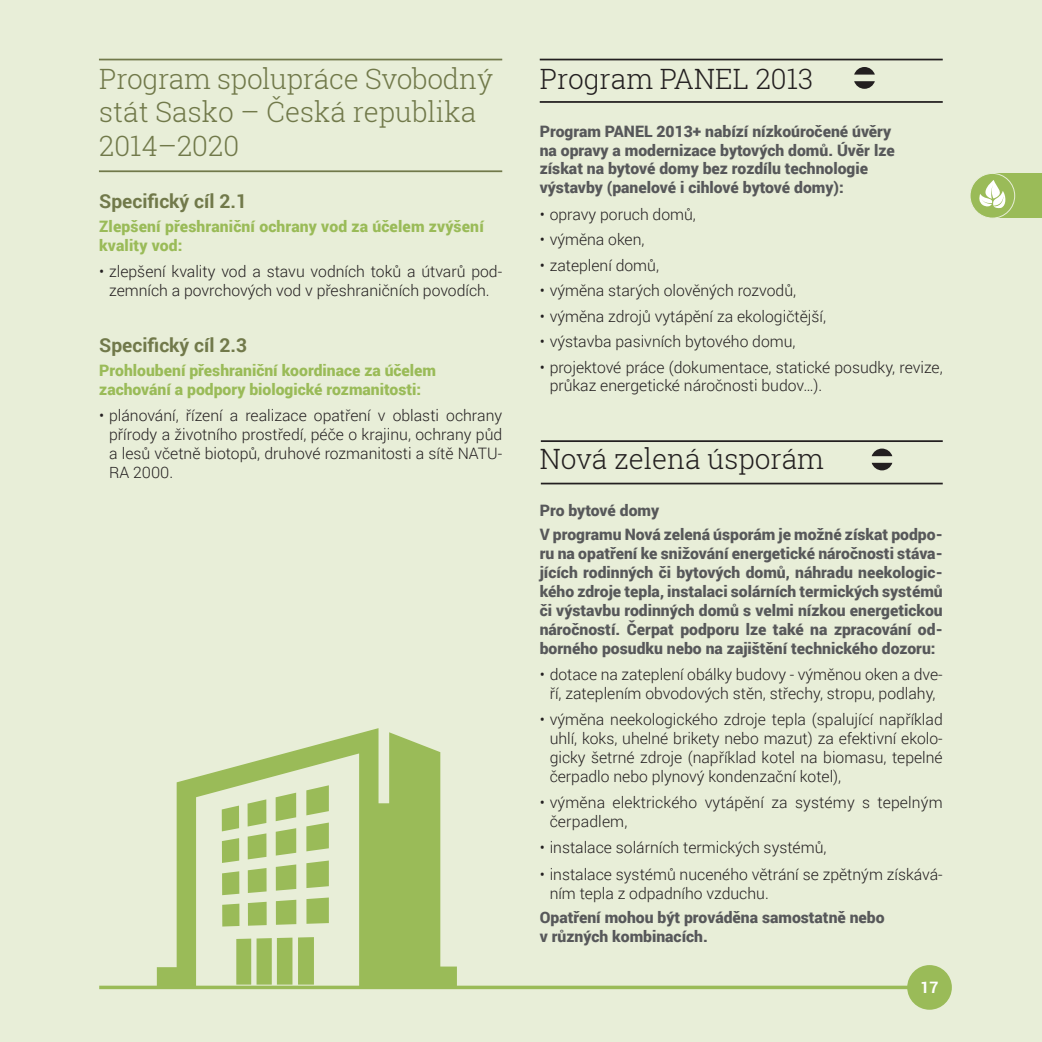
<style>
.page{position:relative;width:1042px;height:1042px;background:#e8eed8}
.page>*{position:absolute;margin:0;border:0;box-sizing:border-box;transform-origin:0 0}
.t1{font:300 28px/33.6px "Roboto Slab";letter-spacing:-.005em;color:#71794a}
.t2{font:300 28px "Roboto Slab";color:#231f20}
.t3{font:700 19.25px "Roboto";color:#71794a}
.t4{font:300 15.75px/18.9px "Roboto";color:#231f20}
.t5{font:900 15.75px/18.9px "Roboto";color:#57585a}
.t6{font:900 15.75px/18.9px "Roboto";color:#9abb58}
.t7{font:700 15.75px "Roboto";color:#fff}
</style>
<div class="page">
<div style="left:907px;top:965px;width:45px;height:44px;background:#9abb58;border-radius:50%"></div>
<svg style="left:99px;top:985px;width:809px;height:4px;background:#a3c066"></svg>
<div style="left:992px;top:173px;width:50px;height:45px;background:#9abb58"></div>
<div style="left:970px;top:173px;width:44px;height:45px;background:#9abb58;border-radius:50%"></div>
<div style="left:969px;top:173px;width:46px;height:45px;border:1px solid #e8eed8;border-radius:50%"></div>
<svg style="left:979px;top:180px;width:27px;height:28px"></svg>
<hr style="left:99px;top:59px;width:403px;height:1px;background:#71794a">
<hr style="left:99px;top:170px;width:403px;height:2px;background:#71794a">
<svg style="left:854px;top:67px;width:21px;height:22px"></svg>
<svg style="left:871px;top:448px;width:21px;height:22px"></svg>
<hr style="left:540px;top:59px;width:403px;height:1px;background:#231f20">
<hr style="left:541px;top:440px;width:402px;height:2px;background:#231f20">
<hr style="left:540px;top:101px;width:403px;height:2px;background:#231f20">
<hr style="left:541px;top:483px;width:402px;height:1px;background:#231f20">
<svg style="left:157px;top:728px;width:300px;height:258px"></svg>
<h1 class="t1" style="left:99px;top:61px;width:395px">Program spolupráce Svobodný stát Sasko – Česká republika<br>2014–2020</h1>
<p class="t3" style="left:99px;top:188px;width:149px">Specifický cíl 2.1</p>
<p class="t6" style="left:99px;top:216px;width:386px">Zlepšení přeshraniční ochrany vod za účelem zvýšení kvality vod:</p>
<p class="t4" style="left:99px;top:262px;width:404px;text-align:center">• zlepšení kvality vod a stavu vodních toků a útvarů pod&shy;zemních a povrchových vod v přeshraničních povodích.</p>
<p class="t3" style="left:99px;top:332px;width:149px">Specifický cíl 2.3</p>
<p class="t6" style="left:99px;top:360px;width:338px">Prohloubení přeshraniční koordinace za účelem zachování a podpory biologické rozmanitosti:</p>
<p class="t4" style="left:109px;top:406px;width:395px;text-align:justify;text-indent:-10px">• plánování, řízení a realizace opatření v oblasti ochrany přírody a životního prostředí, péče o krajinu, ochrany půd a lesů včetně biotopů, druhové rozmanitosti a sítě NATU-RA 2000.</p>
<h1 class="t2" style="left:540px;top:60px;width:275px">Program PANEL 2013</h1>
<p class="t5" style="left:540px;top:121px;width:356px">Program PANEL 2013+ nabízí nízkoúročené úvěry na opravy a modernizace bytových domů. Úvěr lze získat na bytové domy bez rozdílu technologie výstavby (panelové i cihlové bytové domy):</p>
<p class="t4" style="left:540px;top:204px;width:158px">• opravy poruch domů,</p>
<p class="t4" style="left:540px;top:230px;width:106px">• výměna oken,</p>
<p class="t4" style="left:540px;top:255px;width:121px">• zateplení domů,</p>
<p class="t4" style="left:540px;top:280px;width:258px">• výměna starých olověných rozvodů,</p>
<p class="t4" style="left:540px;top:306px;width:288px">• výměna zdrojů vytápění za ekologičtější,</p>
<p class="t4" style="left:540px;top:331px;width:257px">• výstavba pasivních bytového domu,</p>
<p class="t4" style="left:550px;top:357px;width:394px;text-indent:-10px">• projektové práce (dokumentace, statické posudky, revize, průkaz energetické náročnosti budov…).</p>
<h1 class="t2" style="left:540px;top:439px;width:286px">Nová zelená úsporám</h1>
<p class="t5" style="left:540px;top:498px;width:404px;line-height:23.8px">Pro bytové domy<br>V programu Nová zelená úsporám je možné získat podpo-</p>
<p class="t5" style="left:540px;top:543px;width:404px;text-align:justify">ru na opatření ke snižování energetické náročnosti stáva&shy;jících rodinných či bytových domů, náhradu neekologic&shy;kého zdroje tepla, instalaci solárních termických systémů či výstavbu rodinných domů s velmi nízkou energetickou náročností. Čerpat podporu lze také na zpracování od&shy;borného posudku nebo na zajištění technického dozoru:</p>
<p class="t4" style="left:540px;top:664px;width:404px;text-align:center">• dotace na zateplení obálky budovy - výměnou oken a dve&shy;ří, zateplením obvodových stěn, střechy, stropu, podlahy,</p>
<p class="t4" style="left:550px;top:709px;width:395px;text-align:justify;text-indent:-10px">• výměna neekologického zdroje tepla (spalující například uhlí, koks, uhelné brikety nebo mazut) za efektivní ekolo&shy;gicky šetrné zdroje (například kotel na biomasu, tepelné čerpadlo nebo plynový kondenzační kotel),</p>
<p class="t4" style="left:550px;top:792px;width:394px;text-indent:-10px">• výměna elektrického vytápění za systémy s tepelným čerpadlem,</p>
<p class="t4" style="left:540px;top:838px;width:288px">• instalace solárních termických systémů,</p>
<p class="t4" style="left:550px;top:864px;width:394px;text-indent:-10px">• instalace systémů nuceného větrání se zpětným získává&shy;ním tepla z odpadního vzduchu.</p>
<p class="t5" style="left:540px;top:907px;width:346px">Opatření mohou být prováděna samostatně nebo v různých kombinacích.</p>
<p class="t7" style="left:920px;top:976px;width:20px">17</p>
</div>
